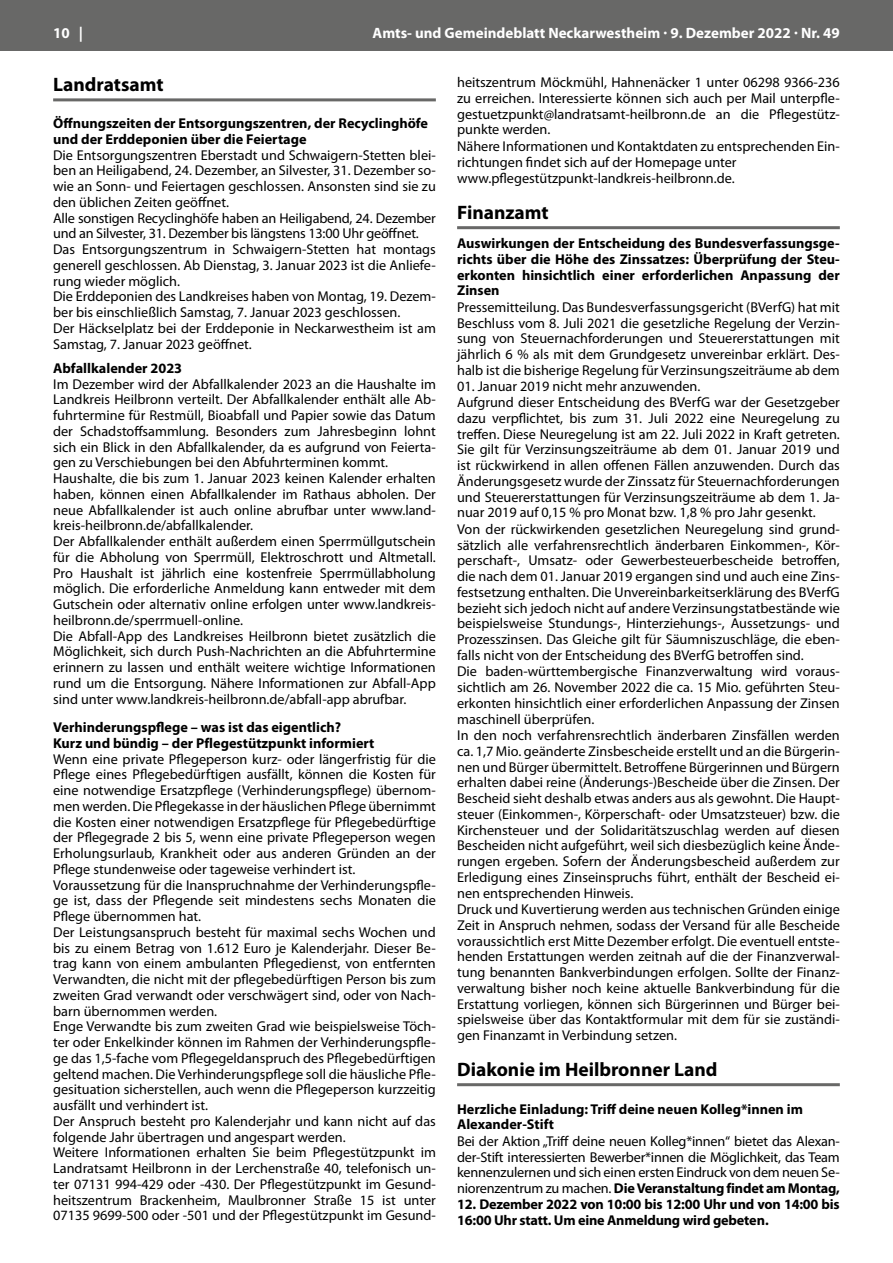
<style>
.page{position:relative;width:893px;height:1263px;background:#fff}
.page>*{position:absolute;margin:0;border:0;box-sizing:border-box;transform-origin:0 0}
.t1{font:700 19.5px "Myriad Pro";color:#000}
.t2{font:700 15px "Myriad Pro";color:#fff}
.t3{font:14.25px/15.8px "Myriad Pro";color:#000}
.t4{font:700 14.25px/15.8px "Myriad Pro";color:#000}
.s1{font-weight:700}
</style>
<div class="page">
<div style="left:0;top:0;width:893px;height:51px;background:#686867"></div>
<hr style="left:457px;top:226px;width:383px;height:3px;background:#686867">
<hr style="left:457px;top:1083px;width:383px;height:3px;background:#686867">
<hr style="left:53px;top:98px;width:383px;height:3px;background:#686867">
<p class="t2" style="left:53px;top:23px;width:31px">10 |</p>
<p class="t2" style="left:373px;top:23px;width:469px">Amts- und Gemeindeblatt Neckarwestheim · 9. Dezember 2022 · Nr. 49</p>
<p class="t3" style="left:457px;top:74px;width:384px">heitszentrum Möckmühl, Hahnenäcker 1 unter 06298 9366-236 zu erreichen. Interessierte können sich auch per Mail unterpfle&shy;gestuetzpunkt@landratsamt-heilbronn.de an die Pflegestütz&shy;punkte werden.<br>Nähere Informationen und Kontaktdaten zu entsprechenden Ein&shy;richtungen findet sich auf der Homepage unter www.pflegestützpunkt-landkreis-heilbronn.de.</p>
<h1 class="t1" style="left:457px;top:200px;width:93px">Finanzamt</h1>
<p class="t4" style="left:457px;top:235px;width:384px;text-align:justify">Auswirkungen der Entscheidung des Bundesverfassungsge&shy;richts über die Höhe des Zinssatzes: Überprüfung der Steu&shy;erkonten hinsichtlich einer erforderlichen Anpassung der Zinsen</p>
<p class="t3" style="left:457px;top:299px;width:384px;text-align:justify">Pressemitteilung. Das Bundesverfassungsgericht (BVerfG) hat mit Beschluss vom 8. Juli 2021 die gesetzliche Regelung der Verzin&shy;sung von Steuernachforderungen und Steuererstattungen mit jährlich 6 % als mit dem Grundgesetz unvereinbar erklärt. Des&shy;halb ist die bisherige Regelung für Verzinsungszeiträume ab dem</p>
<p class="t3" style="left:457px;top:378px;width:384px">01. Januar 2019 nicht mehr anzuwenden.<br>Aufgrund dieser Entscheidung des BVerfG war der Gesetzgeber dazu verpflichtet, bis zum 31. Juli 2022 eine Neuregelung zu treffen. Diese Neuregelung ist am 22. Juli 2022 in Kraft getreten.<br>Sie gilt für Verzinsungszeiträume ab dem 01. Januar 2019 und ist rückwirkend in allen offenen Fällen anzuwenden. Durch das Änderungsgesetz wurde der Zinssatz für Steuernachforderungen und Steuererstattungen für Verzinsungszeiträume ab dem 1. Ja&shy;nuar 2019 auf 0,15 % pro Monat bzw. 1,8 % pro Jahr gesenkt.<br>Von der rückwirkenden gesetzlichen Neuregelung sind grund&shy;sätzlich alle verfahrensrechtlich änderbaren Einkommen-, Kör&shy;perschaft-, Umsatz- oder Gewerbesteuerbescheide betroffen, die nach dem 01. Januar 2019 ergangen sind und auch eine Zins&shy;festsetzung enthalten. Die Unvereinbarkeitserklärung des BVerfG bezieht sich jedoch nicht auf andere Verzinsungstatbestände wie beispielsweise Stundungs-, Hinterziehungs-, Aussetzungs- und Prozesszinsen. Das Gleiche gilt für Säumniszuschläge, die eben&shy;falls nicht von der Entscheidung des BVerfG betroffen sind.<br>Die baden-württembergische Finanzverwaltung wird voraus&shy;sichtlich am 26. November 2022 die ca. 15 Mio. geführten Steu&shy;erkonten hinsichtlich einer erforderlichen Anpassung der Zinsen maschinell überprüfen.<br>In den noch verfahrensrechtlich änderbaren Zinsfällen werden ca. 1,7 Mio. geänderte Zinsbescheide erstellt und an die Bürgerin&shy;nen und Bürger übermittelt. Betroffene Bürgerinnen und Bürgern erhalten dabei reine (Änderungs-)Bescheide über die Zinsen. Der Bescheid sieht deshalb etwas anders aus als gewohnt. Die Haupt&shy;steuer (Einkommen-, Körperschaft- oder Umsatzsteuer) bzw. die Kirchensteuer und der Solidaritätszuschlag werden auf diesen Bescheiden nicht aufgeführt, weil sich diesbezüglich keine Ände&shy;rungen ergeben. Sofern der Änderungsbescheid außerdem zur Erledigung eines Zinseinspruchs führt, enthält der Bescheid ei&shy;nen entsprechenden Hinweis.<br>Druck und Kuvertierung werden aus technischen Gründen einige Zeit in Anspruch nehmen, sodass der Versand für alle Bescheide voraussichtlich erst Mitte Dezember erfolgt. Die eventuell entste&shy;henden Erstattungen werden zeitnah auf die der Finanzverwal&shy;tung benannten Bankverbindungen erfolgen. Sollte der Finanz&shy;verwaltung bisher noch keine aktuelle Bankverbindung für die Erstattung vorliegen, können sich Bürgerinnen und Bürger bei&shy;spielsweise über das Kontaktformular mit dem für sie zuständi&shy;gen Finanzamt in Verbindung setzen.</p>
<h1 class="t1" style="left:457px;top:1057px;width:262px">Diakonie im Heilbronner Land</h1>
<p class="t4" style="left:457px;top:1100px;width:347px">Herzliche Einladung: Triff deine neuen Kolleg*innen im<br>Alexander-Stift</p>
<p class="t3" style="left:457px;top:1133px;width:384px;text-align:justify">Bei der Aktion „Triff deine neuen Kolleg*innen“ bietet das Alexan&shy;der-Stift interessierten Bewerber*innen die Möglichkeit, das Team kennenzulernen und sich einen ersten Eindruck von dem neuen Se&shy;niorenzentrum zu machen. <span class="s1">Die Veranstaltung findet am Montag,</span></p>
<p class="t4" style="left:457px;top:1196px;width:384px">12. Dezember 2022 von 10:00 bis 12:00 Uhr und von 14:00 bis<br>16:00 Uhr statt. Um eine Anmeldung wird gebeten.</p>
<h1 class="t1" style="left:53px;top:72px;width:112px">Landratsamt</h1>
<p class="t4" style="left:53px;top:115px;width:376px">Öffnungszeiten der Entsorgungszentren, der Recyclinghöfe und der Erddeponien über die Feiertage</p>
<p class="t3" style="left:53px;top:147px;width:384px">Die Entsorgungszentren Eberstadt und Schwaigern-Stetten blei&shy;ben an Heiligabend, 24. Dezember, an Silvester, 31. Dezember so&shy;wie an Sonn- und Feiertagen geschlossen. Ansonsten sind sie zu den üblichen Zeiten geöffnet.<br>Alle sonstigen Recyclinghöfe haben an Heiligabend, 24. Dezember und an Silvester, 31. Dezember bis längstens 13:00 Uhr geöffnet.<br>Das Entsorgungszentrum in Schwaigern-Stetten hat montags generell geschlossen. Ab Dienstag, 3. Januar 2023 ist die Anliefe&shy;rung wieder möglich.<br>Die Erddeponien des Landkreises haben von Montag, 19. Dezem&shy;ber bis einschließlich Samstag, 7. Januar 2023 geschlossen.<br>Der Häckselplatz bei der Erddeponie in Neckarwestheim ist am Samstag, 7. Januar 2023 geöffnet.</p>
<p class="t4" style="left:53px;top:360px;width:131px">Abfallkalender 2023</p>
<p class="t3" style="left:53px;top:376px;width:384px">Im Dezember wird der Abfallkalender 2023 an die Haushalte im Landkreis Heilbronn verteilt. Der Abfallkalender enthält alle Ab&shy;fuhrtermine für Restmüll, Bioabfall und Papier sowie das Datum der Schadstoffsammlung. Besonders zum Jahresbeginn lohnt sich ein Blick in den Abfallkalender, da es aufgrund von Feierta&shy;gen zu Verschiebungen bei den Abfuhrterminen kommt.<br>Haushalte, die bis zum 1. Januar 2023 keinen Kalender erhalten haben, können einen Abfallkalender im Rathaus abholen. Der neue Abfallkalender ist auch online abrufbar unter www.land&shy;kreis-heilbronn.de/abfallkalender.<br>Der Abfallkalender enthält außerdem einen Sperrmüllgutschein für die Abholung von Sperrmüll, Elektroschrott und Altmetall.<br>Pro Haushalt ist jährlich eine kostenfreie Sperrmüllabholung möglich. Die erforderliche Anmeldung kann entweder mit dem Gutschein oder alternativ online erfolgen unter www.landkreis&shy;heilbronn.de/sperrmuell-online.<br>Die Abfall-App des Landkreises Heilbronn bietet zusätzlich die Möglichkeit, sich durch Push-Nachrichten an die Abfuhrtermine erinnern zu lassen und enthält weitere wichtige Informationen rund um die Entsorgung. Nähere Informationen zur Abfall-App sind unter www.landkreis-heilbronn.de/abfall-app abrufbar.</p>
<p class="t4" style="left:53px;top:719px;width:323px">Verhinderungspflege – was ist das eigentlich?<br>Kurz und bündig – der Pflegestützpunkt informiert</p>
<p class="t3" style="left:53px;top:751px;width:384px">Wenn eine private Pflegeperson kurz- oder längerfristig für die Pflege eines Pflegebedürftigen ausfällt, können die Kosten für eine notwendige Ersatzpflege (Verhinderungspflege) übernom&shy;men werden. Die Pflegekasse in der häuslichen Pflege übernimmt die Kosten einer notwendigen Ersatzpflege für Pflegebedürftige der Pflegegrade 2 bis 5, wenn eine private Pflegeperson wegen Erholungsurlaub, Krankheit oder aus anderen Gründen an der Pflege stundenweise oder tageweise verhindert ist.<br>Voraussetzung für die Inanspruchnahme der Verhinderungspfle&shy;ge ist, dass der Pflegende seit mindestens sechs Monaten die Pflege übernommen hat.<br>Der Leistungsanspruch besteht für maximal sechs Wochen und bis zu einem Betrag von 1.612 Euro je Kalenderjahr. Dieser Be&shy;trag kann von einem ambulanten Pflegedienst, von entfernten Verwandten, die nicht mit der pflegebedürftigen Person bis zum zweiten Grad verwandt oder verschwägert sind, oder von Nach&shy;barn übernommen werden.<br>Enge Verwandte bis zum zweiten Grad wie beispielsweise Töch&shy;ter oder Enkelkinder können im Rahmen der Verhinderungspfle&shy;ge das 1,5-fache vom Pflegegeldanspruch des Pflegebedürftigen geltend machen. Die Verhinderungspflege soll die häusliche Pfle&shy;gesituation sicherstellen, auch wenn die Pflegeperson kurzzeitig ausfällt und verhindert ist.<br>Der Anspruch besteht pro Kalenderjahr und kann nicht auf das folgende Jahr übertragen und angespart werden.<br>Weitere Informationen erhalten Sie beim Pflegestützpunkt im Landratsamt Heilbronn in der Lerchenstraße 40, telefonisch un&shy;ter 07131 994-429 oder -430. Der Pflegestützpunkt im Gesund&shy;heitszentrum Brackenheim, Maulbronner Straße 15 ist unter 07135 9699-500 oder -501 und der Pflegestützpunkt im Gesund-</p>
</div>
